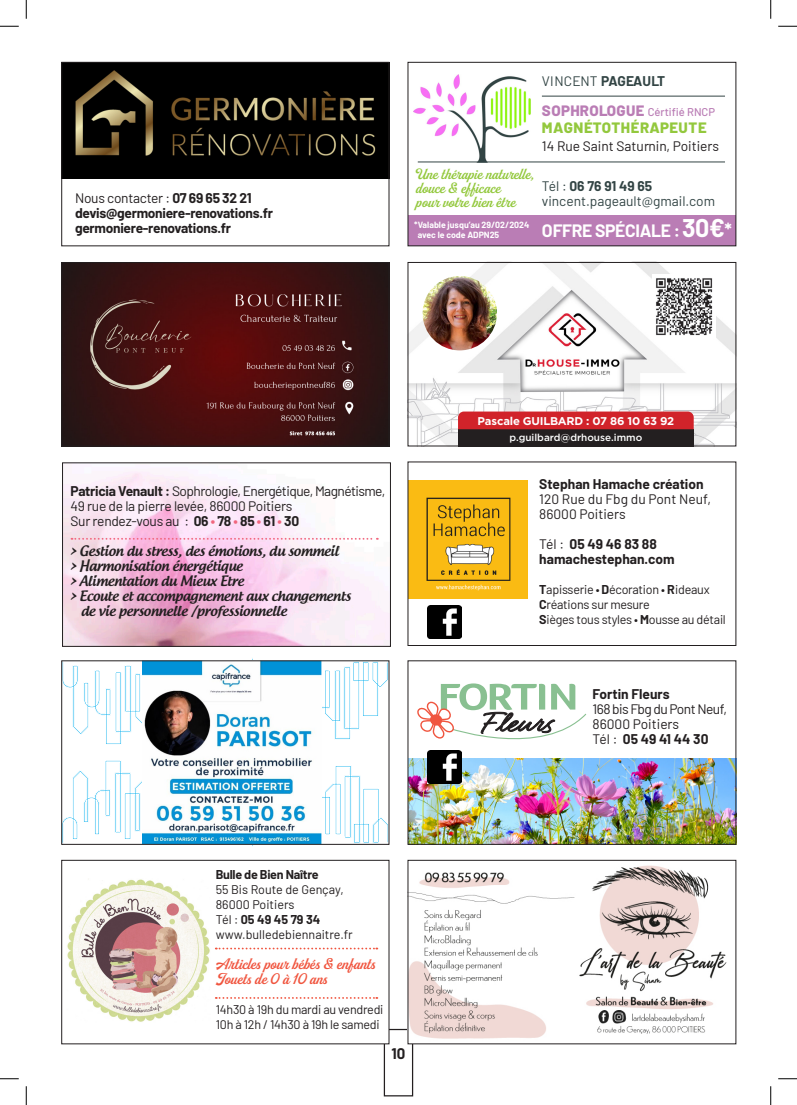
<style>
.page{position:relative;width:797px;height:1105px;background:#fff}
.page>*{position:absolute;margin:0;border:0;box-sizing:border-box;transform-origin:0 0}
.t1{font:700 17.5px "Barlow";letter-spacing:-.02em;color:#fff}
.t2{font:16.25px "Buinton";color:#f0553f}
.t3{font:15.62px "Buinton";color:#93c83d}
.t4{font:800 15px "Barlow";letter-spacing:.04em;color:#93c83d}
.t5{font:700 15px "Barlow";color:#231f20}
.t6{font:500 13.75px "Androgyne";letter-spacing:-.02em;color:#231f20}
.t7{font:700 13.75px "Barlow";letter-spacing:-.01em;color:#231f20}
.t8{font:13.75px "Barlow";letter-spacing:-.02em;color:#231f20}
.t9{font:13.75px "Barlow";color:#231f20}
.t10{font:13.75px "Barlow";letter-spacing:-.04em;color:#231f20}
.t11{font:13.75px "Barlow";color:#324444}
.t12{font:700 13.75px "Barlow";letter-spacing:-.02em;color:#324444}
.t13{font:700 13.75px "Barlow";color:#324444}
.t14{font:12.5px "Barlow";letter-spacing:-.02em;color:#231f20}
.t15{font:12.5px "Barlow";color:#231f20}
.t16{font:700 12.5px "Barlow";letter-spacing:-.02em;color:#231f20}
.t17{font:700 11.25px "Gotham";letter-spacing:-.02em;color:#fff}
.t18{font:500 11.25px "Barlow";color:#ba7db5}
.t19{font:500 10px "Gotham";color:#fff}
.t20{font:700 8.75px "Barlow";color:#fff}
.s1{font-weight:700}
.s2{font-weight:400}
.s3{font-weight:800;font-size:15px}
.s4{font-size:25px}
.s5{font-size:18.75px}
.s6{font-weight:700;color:#f1667e}
</style>
<div class="page">
<div style="left:384px;top:1029px;width:29px;height:67px;border:1px solid #231f20"></div>
<svg style="left:252px;top:766px;width:135px;height:81px"></svg>
<svg style="left:63px;top:760px;width:80px;height:83px"></svg>
<svg style="left:252px;top:658px;width:135px;height:82px"></svg>
<svg style="left:63px;top:662px;width:80px;height:82px"></svg>
<div style="left:408px;top:215px;width:327px;height:31px;background:#ba7db5"></div>
<img style="left:409px;top:264px;width:325px;height:180px">
<div style="left:458px;top:429px;width:235px;height:18px;background:#231f20"></div>
<div style="left:458px;top:411px;width:235px;height:18px;background:#d1232a"></div>
<img style="left:422px;top:276px;width:75px;height:74px;border-radius:37px">
<img style="left:652px;top:274px;width:64px;height:64px">
<img style="left:63px;top:64px;width:324px;height:115px">
<div style="left:61px;top:62px;width:328px;height:184px;border:1px solid #231f20"></div>
<img style="left:63px;top:264px;width:324px;height:181px">
<div style="left:61px;top:262px;width:328px;height:185px;border:1px solid #231f20"></div>
<div style="left:407px;top:262px;width:329px;height:184px;border:1px solid #231f20"></div>
<div style="left:62px;top:860px;width:327px;height:184px;background:#fff"></div>
<div style="left:61px;top:860px;width:328px;height:184px;border:1px solid #231f20"></div>
<img style="left:409px;top:865px;width:318px;height:177px">
<div style="left:407px;top:860px;width:329px;height:184px;border:1px solid #231f20"></div>
<img style="left:409px;top:480px;width:118px;height:119px">
<div style="left:407px;top:461px;width:329px;height:185px;border:1px solid #231f20"></div>
<img style="left:427px;top:605px;width:34px;height:34px">
<img style="left:143px;top:662px;width:178px;height:181px">
<div style="left:61px;top:660px;width:328px;height:185px;border:1px solid #231f20"></div>
<img style="left:409px;top:759px;width:325px;height:84px">
<svg style="left:417px;top:683px;width:170px;height:75px"></svg>
<div style="left:407px;top:660px;width:329px;height:185px;border:1px solid #231f20"></div>
<img style="left:427px;top:750px;width:34px;height:33px">
<img style="left:67px;top:879px;width:143px;height:143px">
<svg style="left:216px;top:947px;width:161px;height:2px"></svg>
<svg style="left:216px;top:997px;width:161px;height:2px"></svg>
<img style="left:64px;top:468px;width:325px;height:177px">
<div style="left:62px;top:462px;width:329px;height:185px;border:1px solid #231f20"></div>
<svg style="left:71px;top:538px;width:307px;height:2px"></svg>
<div style="left:407px;top:62px;width:329px;height:184px;border:1px solid #231f20"></div>
<img style="left:413px;top:74px;width:117px;height:89px">
<hr style="left:542px;top:96px;width:183px;height:1px;background:#324444">
<hr style="left:418px;top:162px;width:307px;height:1px;background:#324444">
<svg style="left:0;top:25px;width:19px;height:2px"></svg>
<svg style="left:778px;top:25px;width:19px;height:2px"></svg>
<svg style="left:0;top:1078px;width:19px;height:1px"></svg>
<svg style="left:778px;top:1078px;width:19px;height:1px"></svg>
<svg style="left:25px;top:0;width:2px;height:19px"></svg>
<svg style="left:25px;top:1086px;width:2px;height:19px"></svg>
<svg style="left:770px;top:0;width:1px;height:19px"></svg>
<svg style="left:770px;top:1086px;width:1px;height:19px"></svg>
<p class="t8" style="left:75px;top:188px;width:178px">Nous contacter : <span class="s1">07 69 65 32 21</span></p>
<p class="t7" style="left:75px;top:203px;width:200px">devis@germoniere-renovations.fr</p>
<p class="t7" style="left:75px;top:218px;width:157px">germoniere-renovations.fr</p>
<p class="t3" style="left:415px;top:166px;width:120px">Une thérapie naturelle,</p>
<p class="t3" style="left:415px;top:179px;width:86px">douce &amp; efficace</p>
<p class="t3" style="left:415px;top:193px;width:101px">pour votre bien être</p>
<p class="t20" style="left:414px;top:219px;width:117px">*Valable jusqu’au 29/02/2024</p>
<p class="t20" style="left:418px;top:229px;width:83px">avec le code ADPN25</p>
<p class="t12" style="left:542px;top:71px;width:125px"><span class="s2">VINCENT</span> PAGEAULT</p>
<p class="t18" style="left:542px;top:104px;width:175px"><span class="s3">SOPHROLOGUE</span> Cértifié RNCP</p>
<p class="t4" style="left:542px;top:117px;width:166px">MAGNÉTOTHÉRAPEUTE</p>
<p class="t9" style="left:542px;top:136px;width:179px">14 Rue Saint Saturnin, Poitiers</p>
<p class="t13" style="left:542px;top:176px;width:112px"><span class="s2">Tél :</span> 06 76 91 49 65</p>
<p class="t11" style="left:542px;top:191px;width:175px">vincent.pageault@gmail.com</p>
<p class="t1" style="left:542px;top:218px;width:191px">OFFRE SPÉCIALE :<span class="s4">30€</span><span class="s5">*</span></p>
<p class="t10" style="left:71px;top:481px;width:316px"><span class="s1">Patricia Venault :</span> Sophrologie, Energétique, Magnétisme,</p>
<p class="t8" style="left:71px;top:496px;width:223px">49 rue de la pierre levée, 86000 Poitiers</p>
<p class="t8" style="left:71px;top:511px;width:230px">Sur rendez-vous au : <span class="s1">06</span> <span class="s6">•</span> <span class="s1">78</span> <span class="s6">•</span> <span class="s1">85</span> <span class="s6">•</span> <span class="s1">61</span> <span class="s6">•</span> <span class="s1">30</span></p>
<p class="t6" style="left:71px;top:542px;width:270px">&gt; Gestion du stress, des émotions, du sommeil</p>
<p class="t6" style="left:71px;top:557px;width:174px">&gt; Harmonisation énergétique</p>
<p class="t6" style="left:71px;top:572px;width:175px">&gt; Alimentation du Mieux Etre</p>
<p class="t6" style="left:71px;top:587px;width:282px">&gt; Ecoute et accompagnement aux changements</p>
<p class="t6" style="left:81px;top:602px;width:208px">de vie personnelle /professionnelle</p>
<p class="t16" style="left:216px;top:865px;width:104px">Bulle de Bien Naître</p>
<p class="t15" style="left:216px;top:881px;width:129px">55 Bis Route de Gençay,</p>
<p class="t15" style="left:216px;top:896px;width:80px">86000 Poitiers</p>
<p class="t16" style="left:216px;top:910px;width:106px"><span class="s2">Tél :</span> 05 49 45 79 34</p>
<p class="t15" style="left:216px;top:926px;width:138px">www.bulledebiennaitre.fr</p>
<p class="t2" style="left:216px;top:955px;width:161px">Articles pour bébés &amp; enfants</p>
<p class="t2" style="left:216px;top:970px;width:113px">Jouets de 0 à 10 ans</p>
<p class="t14" style="left:216px;top:1001px;width:169px">14h30 à 19h du mardi au vendredi</p>
<p class="t14" style="left:216px;top:1016px;width:165px">10h à 12h / 14h30 à 19h le samedi</p>
<p class="t5" style="left:391px;top:1043px;width:15px">10</p>
<p class="t17" style="left:477px;top:414px;width:198px">Pascale GUILBARD : 07 86 10 63 92</p>
<p class="t19" style="left:509px;top:430px;width:134px">p.guilbard@drhouse.immo</p>
<p class="t7" style="left:539px;top:474px;width:166px">Stephan Hamache création</p>
<p class="t9" style="left:539px;top:489px;width:173px">120 Rue du Fbg du Pont Neuf,</p>
<p class="t9" style="left:539px;top:504px;width:88px">86000 Poitiers</p>
<p class="t7" style="left:539px;top:534px;width:119px"><span class="s2">Tél :</span> 05 49 46 83 88</p>
<p class="t7" style="left:539px;top:549px;width:137px">hamachestephan.com</p>
<p class="t14" style="left:539px;top:580px;width:172px"><span class="s1">T</span>apisserie • <span class="s1">D</span>écoration • <span class="s1">R</span>ideaux</p>
<p class="t14" style="left:539px;top:595px;width:112px"><span class="s1">C</span>réations sur mesure</p>
<p class="t14" style="left:539px;top:610px;width:188px"><span class="s1">S</span>ièges tous styles • <span class="s1">M</span>ousse au détail</p>
<p class="t7" style="left:592px;top:684px;width:79px">Fortin Fleurs</p>
<p class="t10" style="left:592px;top:699px;width:136px">168 bis Fbg du Pont Neuf,</p>
<p class="t9" style="left:592px;top:714px;width:88px">86000 Poitiers</p>
<p class="t7" style="left:592px;top:729px;width:117px"><span class="s2">Tél :</span> 05 49 41 44 30</p>
</div>
